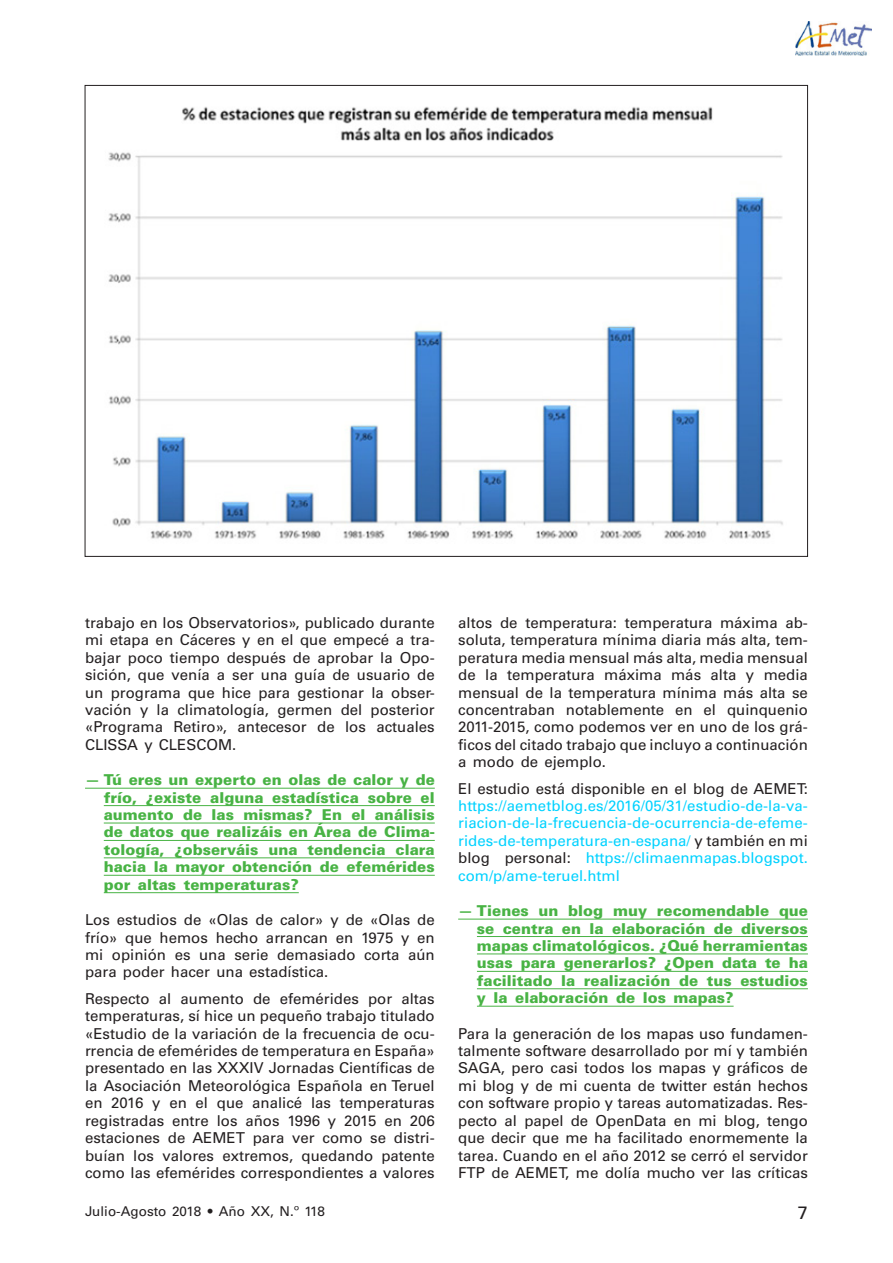
<style>
.page{position:relative;width:893px;height:1263px;background:#fff}
.page>*{position:absolute;margin:0;border:0;box-sizing:border-box;transform-origin:0 0}
.t1{font:18px "Univers LT Std";color:#231f20}
._00{font:15px/17.4px "Univers LT Std";color:#231f20;text-align:justify}
._02_LAD5{font:900 15px/17.4px "Univers LT Std";color:#48b344;text-align:justify}
._00-2{font:15px/17.4px "Univers LT Std";color:#00d2ff;text-align:justify}
.t2{font:13.5px "Univers LT Std";color:#231f20}
.s1{font-weight:700}
.s2{color:#231f20}
</style>
<div class="page">
<img style="left:795px;top:21px;width:77px;height:34px">
<hr style="left:85px;top:788px;width:350px;height:1px;background:#48b344">
<hr style="left:104px;top:805px;width:331px;height:1px;background:#48b344">
<hr style="left:104px;top:823px;width:331px;height:1px;background:#48b344">
<hr style="left:104px;top:840px;width:331px;height:1px;background:#48b344">
<hr style="left:104px;top:857px;width:331px;height:1px;background:#48b344">
<hr style="left:104px;top:875px;width:331px;height:1px;background:#48b344">
<hr style="left:104px;top:892px;width:195px;height:1px;background:#48b344">
<hr style="left:458px;top:919px;width:350px;height:1px;background:#48b344">
<hr style="left:477px;top:936px;width:331px;height:1px;background:#48b344">
<hr style="left:477px;top:953px;width:331px;height:1px;background:#48b344">
<hr style="left:477px;top:971px;width:331px;height:1px;background:#48b344">
<hr style="left:477px;top:988px;width:331px;height:1px;background:#48b344">
<hr style="left:477px;top:1006px;width:257px;height:1px;background:#48b344">
<img style="left:108px;top:106px;width:675px;height:433px">
<p class="_00" style="left:85px;top:614px;width:351px">trabajo en los Observatorios», publicado durante mi etapa en Cáceres y en el que empecé a tra&shy;bajar poco tiempo después de aprobar la Opo&shy;sición, que venía a ser una guía de usuario de un programa que hice para gestionar la obser&shy;vación y la climatología, germen del posterior «Programa Retiro», antecesor de los actuales CLISSA y CLESCOM.</p>
<p class="_02_LAD5" style="left:104px;top:771px;width:333px;text-indent:-19px"><span class="s1">—</span> Tú eres un experto en olas de calor y de frío, ¿existe alguna estadística sobre el aumento de las mismas? En el análisis de datos que realizáis en Área de Clima&shy;tología, ¿observáis una tendencia clara hacia la mayor obtención de efemérides por altas temperaturas?</p>
<p class="_00" style="left:85px;top:911px;width:351px">Los estudios de «Olas de calor» y de «Olas de frío» que hemos hecho arrancan en 1975 y en mi opinión es una serie demasiado corta aún para poder hacer una estadística.</p>
<p class="_00" style="left:85px;top:990px;width:351px">Respecto al aumento de efemérides por altas temperaturas, sí hice un pequeño trabajo titulado «Estudio de la variación de la frecuencia de ocu&shy;rrencia de efemérides de temperatura en España» presentado en las XXXIV Jornadas Científicas de la Asociación Meteorológica Española en Teruel en 2016 y en el que analicé las temperaturas registradas entre los años 1996 y 2015 en 206 estaciones de AEMET para ver como se distri&shy;buían los valores extremos, quedando patente como las efemérides correspondientes a valores</p>
<p class="_00" style="left:458px;top:614px;width:351px">altos de temperatura: temperatura máxima ab&shy;soluta, temperatura mínima diaria más alta, tem&shy;peratura media mensual más alta, media mensual de la temperatura máxima más alta y media mensual de la temperatura mínima más alta se concentraban notablemente en el quinquenio 2011-2015, como podemos ver en uno de los grá&shy;ficos del citado trabajo que incluyo a continuación a modo de ejemplo.</p>
<p class="_00-2" style="left:458px;top:780px;width:351px"><span class="s2">El estudio está disponible en el blog de AEMET: </span>https://aemetblog.es/2016/05/31/estudio-de-la-va&shy;riacion-de-la-frecuencia-de-ocurrencia-de-efeme&shy;rides-de-temperatura-en-espana/ <span class="s2">y también en mi blog personal:</span> https://climaenmapas.blogspot. com/p/ame-teruel.html</p>
<p class="_02_LAD5" style="left:477px;top:902px;width:332px;text-indent:-19px"><span class="s1">—</span> Tienes un blog muy recomendable que se centra en la elaboración de diversos mapas climatológicos. ¿Qué herramientas usas para generarlos? ¿Open data te ha facilitado la realización de tus estudios y la elaboración de los mapas?</p>
<p class="_00" style="left:458px;top:1025px;width:351px">Para la generación de los mapas uso fundamen&shy;talmente software desarrollado por mí y también SAGA, pero casi todos los mapas y gráficos de mi blog y de mi cuenta de twitter están hechos con software propio y tareas automatizadas. Res&shy;pecto al papel de OpenData en mi blog, tengo que decir que me ha facilitado enormemente la tarea. Cuando en el año 2012 se cerró el servidor FTP de AEMET, me dolía mucho ver las críticas</p>
<p class="t2" style="left:85px;top:1203px;width:241px">Julio-Agosto 2018 • Año XX, N.º 118</p>
<p class="t1" style="left:798px;top:1202px;width:12px">7</p>
</div>
